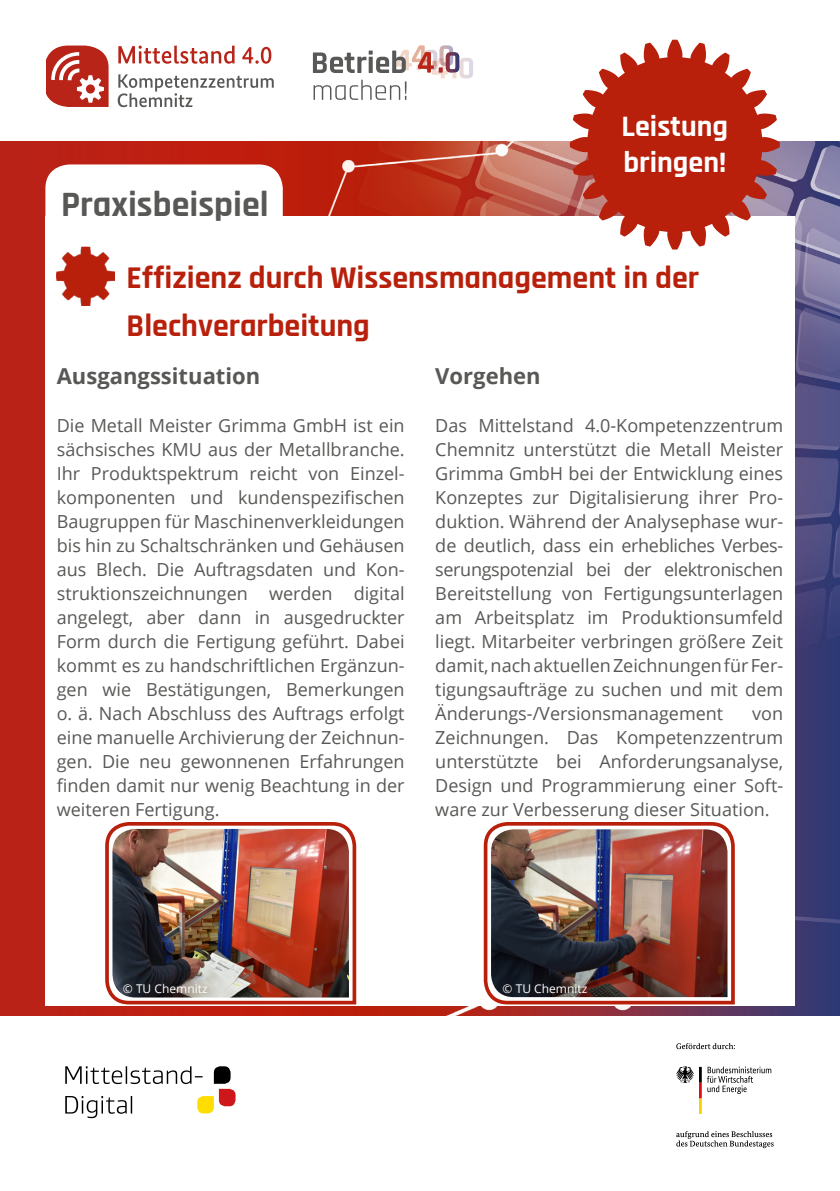
<style>
.page{position:relative;width:840px;height:1191px;background:#fff}
.page>*{position:absolute;margin:0;border:0;box-sizing:border-box;transform-origin:0 0}
.t1{font:700 36px "Rajdhani";color:#585856}
.t2{font:700 32px/48px "Rajdhani";color:#b8200b}
.t3{font:700 30px/36px "Rajdhani";color:#fff}
.t4{font:700 22px "Open Sans";color:#585856}
.t5{font:18px/24px "Open Sans";color:#585856;text-align:justify}
.t6{font:12px "Open Sans";color:#fff}
</style>
<div class="page">
<svg style="left:118px;top:45px;width:153px;height:19px"></svg>
<svg style="left:118px;top:74px;width:155px;height:33px"></svg>
<svg style="left:46px;top:46px;width:62px;height:61px"></svg>
<svg style="left:313px;top:45px;width:160px;height:55px"></svg>
<img style="left:0;top:142px;width:839px;height:873px">
<div style="left:45px;top:216px;width:749px;height:789px;background:#fff"></div>
<svg style="left:569px;top:40px;width:210px;height:209px;fill:#b8200b"></svg>
<img style="left:57px;top:247px;width:58px;height:58px">
<svg style="left:45px;top:164px;width:237px;height:83px"></svg>
<svg style="left:103px;top:822px;width:255px;height:184px"></svg>
<img style="left:112px;top:829px;width:237px;height:168px">
<svg style="left:481px;top:822px;width:255px;height:184px"></svg>
<img style="left:490px;top:829px;width:237px;height:168px">
<svg style="left:65px;top:1066px;width:170px;height:52px"></svg>
<svg style="left:676px;top:1043px;width:58px;height:6px"></svg>
<svg style="left:676px;top:1131px;width:97px;height:17px"></svg>
<svg style="left:676px;top:1066px;width:94px;height:48px"></svg>
<h1 class="t1" style="left:61px;top:183px;width:209px">Praxisbeispiel</h1>
<h3 class="t3" style="left:621px;top:109px;width:108px">Leistung bringen!</h3>
<h2 class="t2" style="left:126px;top:255px;width:573px">Effizienz durch Wissensmanagement in der<br>Blechverarbeitung</h2>
<p class="t4" style="left:435px;top:360px;width:107px">Vorgehen</p>
<p class="t5" style="left:435px;top:413px;width:349px">Das Mittelstand 4.0-Kompetenzzentrum Chemnitz unterstützt die Metall Meister Grimma GmbH bei der Entwicklung eines Konzeptes zur Digitalisierung ihrer Pro&shy;duktion. Während der Analysephase wur&shy;de deutlich, dass ein erhebliches Verbes&shy;serungspotenzial bei der elektronischen Bereitstellung von Fertigungsunterlagen am Arbeitsplatz im Produktionsumfeld liegt. Mitarbeiter verbringen größere Zeit damit, nach aktuellen Zeichnungen für Fer&shy;tigungsaufträge zu suchen und mit dem Änderungs-/Versionsmanagement</p>
<p class="t4" style="left:57px;top:360px;width:205px">Ausgangssituation</p>
<p class="t5" style="left:57px;top:413px;width:349px">Die Metall Meister Grimma GmbH ist ein sächsisches KMU aus der Metallbranche.<br>Ihr Produktspektrum reicht von Einzel&shy;komponenten und kundenspezifischen Baugruppen für Maschinenverkleidungen bis hin zu Schaltschränken und Gehäusen aus Blech. Die Auftragsdaten und Kon&shy;struktionszeichnungen werden digital angelegt, aber dann in ausgedruckter Form durch die Fertigung geführt. Dabei kommt es zu handschriftlichen Ergänzun&shy;gen wie Bestätigungen, Bemerkungen o. ä. Nach Abschluss des Auftrags erfolgt eine manuelle Archivierung der Zeichnun&shy;gen. Die neu gewonnenen Erfahrungen finden damit nur wenig Beachtung in der weiteren Fertigung.</p>
<p class="t5" style="left:435px;top:701px;width:349px;text-indent:317px">von Zeichnungen. Das Kompetenzzentrum unterstützte bei Anforderungsanalyse, Design und Programmierung einer Soft&shy;ware zur Verbesserung dieser Situation.</p>
<p class="t6" style="left:123px;top:980px;width:86px">© TU Chemnitz</p>
<p class="t6" style="left:502px;top:980px;width:86px">© TU Chemnitz</p>
</div>
